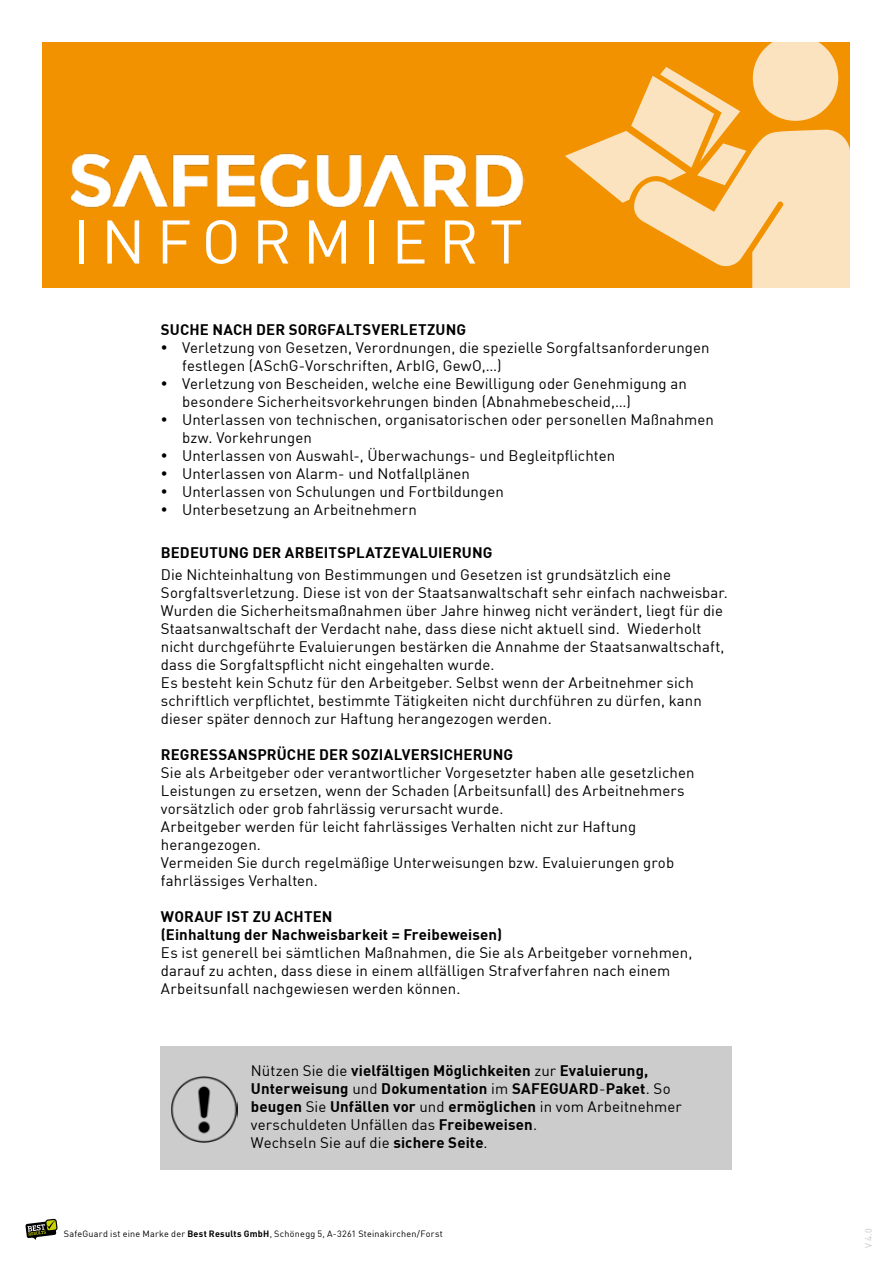
<style>
.page{position:relative;width:893px;height:1263px;background:#fff}
.page>*{position:absolute;margin:0;border:0;box-sizing:border-box;transform-origin:0 0}
.t1{font:60.6px "DIN";letter-spacing:.185em;color:#fff}
.t2{font:15px/18px "DIN";letter-spacing:.005em;color:#000}
.t3{font:15px/18px "DIN Bold";letter-spacing:.01em;color:#000}
.t4{font:9px "DIN";letter-spacing:.025em;color:#000}
.t5{font:9px "DIN";color:#c6c6c6}
.s1{font-family:"DIN"}
.s2{font-family:"DIN Bold"}
</style>
<div class="page">
<svg style="left:26px;top:1219px;width:32px;height:21px"></svg>
<div style="left:161px;top:1046px;width:571px;height:123px;background:#ccc"></div>
<img style="left:171px;top:1076px;width:67px;height:66px">
<div style="left:43px;top:42px;width:807px;height:246px;background:#f39200"></div>
<img style="left:72px;top:153px;width:452px;height:55px">
<svg style="left:565px;top:42px;width:285px;height:246px;fill:#fbe3bf"></svg>
<h1 class="t1" style="left:73px;top:204px;width:451px">INFORMIERT</h1>
<p class="t3" style="left:161px;top:320px;width:307px">SUCHE NACH DER SORGFALTSVERLETZUNG</p>
<p class="t2" style="left:182px;top:338px;width:533px">Verletzung von Gesetzen, Verordnungen, die spezielle Sorgfaltsanforderungen festlegen (ASchG-Vorschriften, ArbIG, GewO,…)<br>Verletzung von Bescheiden, welche eine Bewilligung oder Genehmigung an besondere Sicherheitsvorkehrungen binden (Abnahmebescheid,…)<br>Unterlassen von technischen, organisatorischen oder personellen Maßnahmen bzw. Vorkehrungen<br>Unterlassen von Auswahl-, Überwachungs- und Begleitpflichten<br>Unterlassen von Alarm- und Notfallplänen<br>Unterlassen von Schulungen und Fortbildungen<br>Unterbesetzung an Arbeitnehmern</p>
<p class="t3" style="left:161px;top:543px;width:333px">BEDEUTUNG DER ARBEITSPLATZEVALUIERUNG</p>
<p class="t2" style="left:161px;top:566px;width:568px">Die Nichteinhaltung von Bestimmungen und Gesetzen ist grundsätzlich eine Sorgfaltsverletzung. Diese ist von der Staatsanwaltschaft sehr einfach nachweisbar.<br>Wurden die Sicherheitsmaßnahmen über Jahre hinweg nicht verändert, liegt für die Staatsanwaltschaft der Verdacht nahe, dass diese nicht aktuell sind. Wiederholt nicht durchgeführte Evaluierungen bestärken die Annahme der Staatsanwaltschaft, dass die Sorgfaltspflicht nicht eingehalten wurde.<br>Es besteht kein Schutz für den Arbeitgeber. Selbst wenn der Arbeitnehmer sich schriftlich verpflichtet, bestimmte Tätigkeiten nicht durchführen zu dürfen, kann dieser später dennoch zur Haftung herangezogen werden.</p>
<p class="t3" style="left:161px;top:745px;width:354px">REGRESSANSPRÜCHE DER SOZIALVERSICHERUNG</p>
<p class="t2" style="left:161px;top:764px;width:535px">Sie als Arbeitgeber oder verantwortlicher Vorgesetzter haben alle gesetzlichen Leistungen zu ersetzen, wenn der Schaden (Arbeitsunfall) des Arbeitnehmers vorsätzlich oder grob fahrlässig verursacht wurde.<br>Arbeitgeber werden für leicht fahrlässiges Verhalten nicht zur Haftung herangezogen.<br>Vermeiden Sie durch regelmäßige Unterweisungen bzw. Evaluierungen grob fahrlässiges Verhalten.</p>
<p class="t3" style="left:161px;top:907px;width:343px">WORAUF IST ZU ACHTEN<br>(Einhaltung der Nachweisbarkeit = Freibeweisen)</p>
<p class="t2" style="left:161px;top:944px;width:533px">Es ist generell bei sämtlichen Maßnahmen, die Sie als Arbeitgeber vornehmen, darauf zu achten, dass diese in einem allfälligen Strafverfahren nach einem<br>Arbeitsunfall nachgewiesen werden können.</p>
<p class="t3" style="left:251px;top:1061px;width:432px"><span class="s1">Nützen Sie die</span> vielfältigen Möglichkeiten <span class="s1">zur</span> Evaluierung,<br>Unterweisung <span class="s1">und</span> Dokumentation <span class="s1">im</span> SAFEGUARD<span class="s1">-</span>Paket<span class="s1">. So </span>beugen <span class="s1">Sie</span> Unfällen vor <span class="s1">und</span> ermöglichen <span class="s1">in vom Arbeitnehmer</span></p>
<p class="t2" style="left:251px;top:1115px;width:288px">verschuldeten Unfällen das <span class="s2">Freibeweisen</span>.<br>Wechseln Sie auf die <span class="s2">sichere Seite</span>.</p>
<p class="t4" style="left:64px;top:1228px;width:381px">SafeGuard ist eine Marke der <span class="s2">Best Results GmbH</span>, Schönegg 5, A-3261 Steinakirchen/Forst</p>
<p class="t5" style="left:863px;top:1248px;width:21px;rotate:-90deg">V 4.0</p>
</div>
